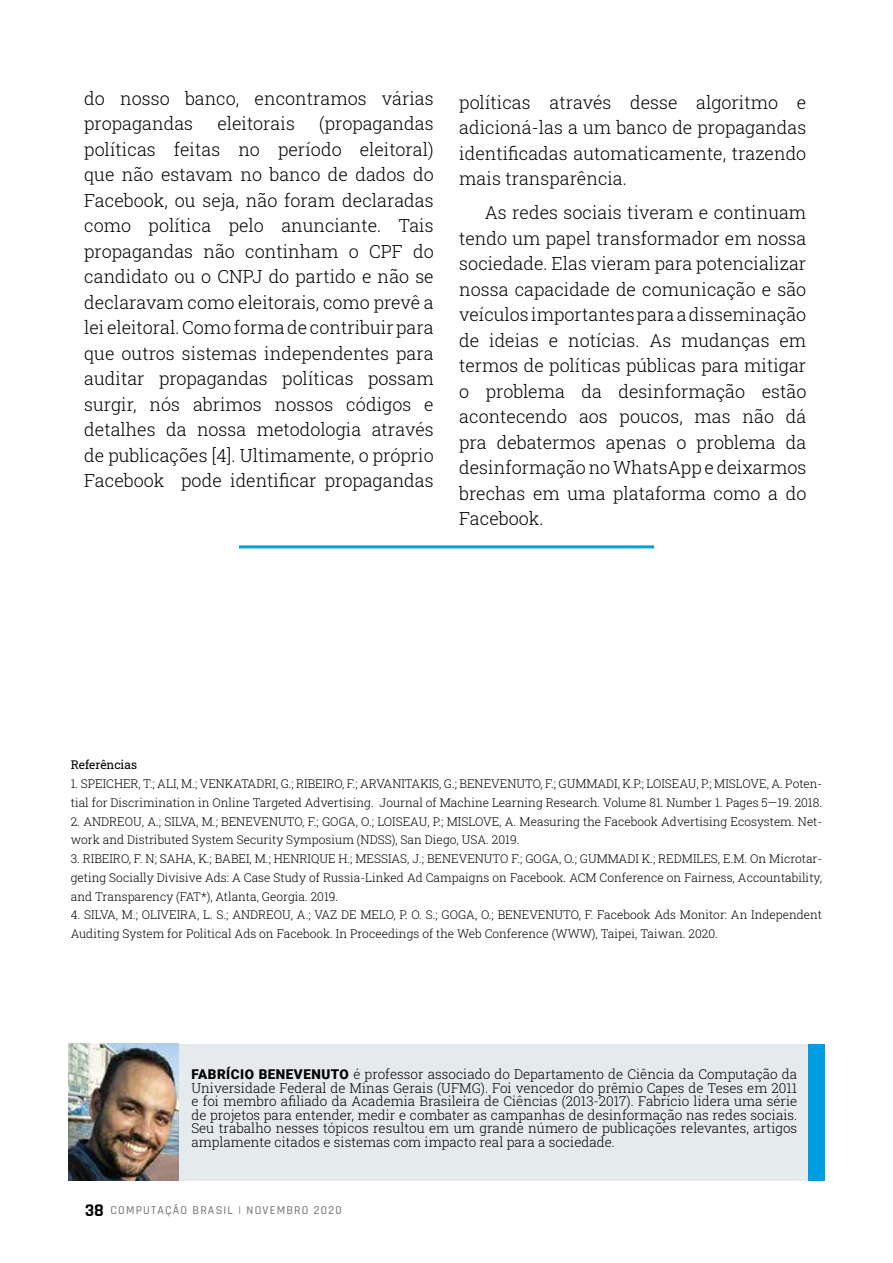
<style>
.page{position:relative;width:893px;height:1263px;background:#fff}
.page>*{position:absolute;margin:0;border:0;box-sizing:border-box;transform-origin:0 0}
.t1{font:300 18px/25.5px "Roboto Slab";color:#000;text-align:justify}
.t2{font:300 13.5px/13.5px "Roboto Slab";color:#000;text-align:justify}
.t3{font:300 12px/18.8px "Roboto Slab";color:#000}
.t4{font:500 12px "Rajdhani";letter-spacing:.1em;color:#706f6f}
.t5{font:12px "Roboto Slab";color:#000}
.s1{font-family:"Roboto";font-weight:900}
.s2{font-weight:700;font-size:18px;color:#000}
</style>
<div class="page">
<div style="left:68px;top:1044px;width:751px;height:137px;background:#e5eaec"></div>
<div style="left:809px;top:1044px;width:16px;height:137px;background:#009fe3"></div>
<hr style="left:239px;top:545px;width:415px;height:3px;background:#009fe3">
<img style="left:68px;top:1044px;width:111px;height:137px">
<p class="t1" style="left:84px;top:85px;width:351px">do nosso banco, encontramos várias propagandas</p>
<p class="t1" style="left:84px;top:110px;width:351px;text-indent:235px">(propagandas políticas feitas no período eleitoral) que não estavam no banco de dados do Facebook, ou seja, não foram declaradas como política pelo anunciante. Tais propagandas não continham o CPF do candidato ou o CNPJ do partido e não se declaravam como eleitorais, como prevê a lei eleitoral. Como forma de contribuir para que outros sistemas independentes para auditar propagandas políticas possam surgir, nós abrimos nossos códigos e detalhes da nossa metodologia através de publicações [4]. Ultimamente, o próprio Facebook pode identificar propagandas</p>
<p class="t1" style="left:217px;top:110px;width:79px">eleitorais</p>
<p class="t1" style="left:459px;top:89px;width:349px">políticas através desse algoritmo e adicioná-las a um banco de propagandas identificadas automaticamente, trazendo mais transparência.</p>
<p class="t1" style="left:459px;top:199px;width:349px;text-indent:26px">As redes sociais tiveram e continuam tendo um papel transformador em nossa sociedade. Elas vieram para potencializar nossa capacidade de comunicação e são veículos importantes para a disseminação de ideias e notícias. As mudanças em termos de políticas públicas para mitigar o problema da desinformação estão acontecendo aos poucos, mas não dá pra debatermos apenas o problema da desinformação no WhatsApp e deixarmos brechas em uma plataforma como a do Facebook.</p>
<p class="t5" style="left:71px;top:757px;width:68px">Referências</p>
<p class="t3" style="left:71px;top:774px;width:753px">1. SPEICHER, T.; ALI, M.; VENKATADRI, G.; RIBEIRO, F.; ARVANITAKIS, G.; BENEVENUTO, F.; GUMMADI, K.P.; LOISEAU, P.; MISLOVE, A. Poten&shy;tial for Discrimination in Online Targeted Advertising. Journal of Machine Learning Research. Volume 81. Number 1. Pages 5—19. 2018.</p>
<p class="t3" style="left:71px;top:811px;width:753px">2. ANDREOU, A.; SILVA, M.; BENEVENUTO, F.; GOGA, O.; LOISEAU, P.; MISLOVE, A. Measuring the Facebook Advertising Ecosystem. Net&shy;work and Distributed System Security Symposium (NDSS), San Diego, USA. 2019.</p>
<p class="t3" style="left:71px;top:849px;width:753px;text-align:justify">3. RIBEIRO, F. N; SAHA, K.; BABEI, M.; HENRIQUE H.; MESSIAS, J.; BENEVENUTO F.; GOGA, O.; GUMMADI K.; REDMILES, E.M. On Microtar&shy;geting Socially Divisive Ads: A Case Study of Russia-Linked Ad Campaigns on Facebook. ACM Conference on Fairness, Accountability, and Transparency (FAT*), Atlanta, Georgia. 2019.</p>
<p class="t3" style="left:71px;top:905px;width:753px">4. SILVA, M.; OLIVEIRA, L. S.; ANDREOU, A.; VAZ DE MELO, P. O. S.; GOGA, O.; BENEVENUTO, F. Facebook Ads Monitor: An Independent<br>Auditing System for Political Ads on Facebook. In Proceedings of the Web Conference (WWW), Taipei, Taiwan. 2020.</p>
<p class="t2" style="left:191px;top:1067px;width:607px"><span class="s1">FABRÍCIO BENEVENUTO</span> é professor associado do Departamento de Ciência da Computação da Universidade Federal de Minas Gerais (UFMG). Foi vencedor do prêmio Capes de Teses em 2011 e foi membro afiliado da Academia Brasileira de Ciências (2013-2017). Fabrício lidera uma série de projetos para entender, medir e combater as campanhas de desinformação nas redes sociais.<br>Seu trabalho nesses tópicos resultou em um grande número de publicações relevantes, artigos amplamente citados e sistemas com impacto real para a sociedade.</p>
<p class="t4" style="left:85px;top:1203px;width:258px"><span class="s2">38</span> COMPUTAÇÃO BRASIL | NOVEMBRO 2020</p>
</div>
